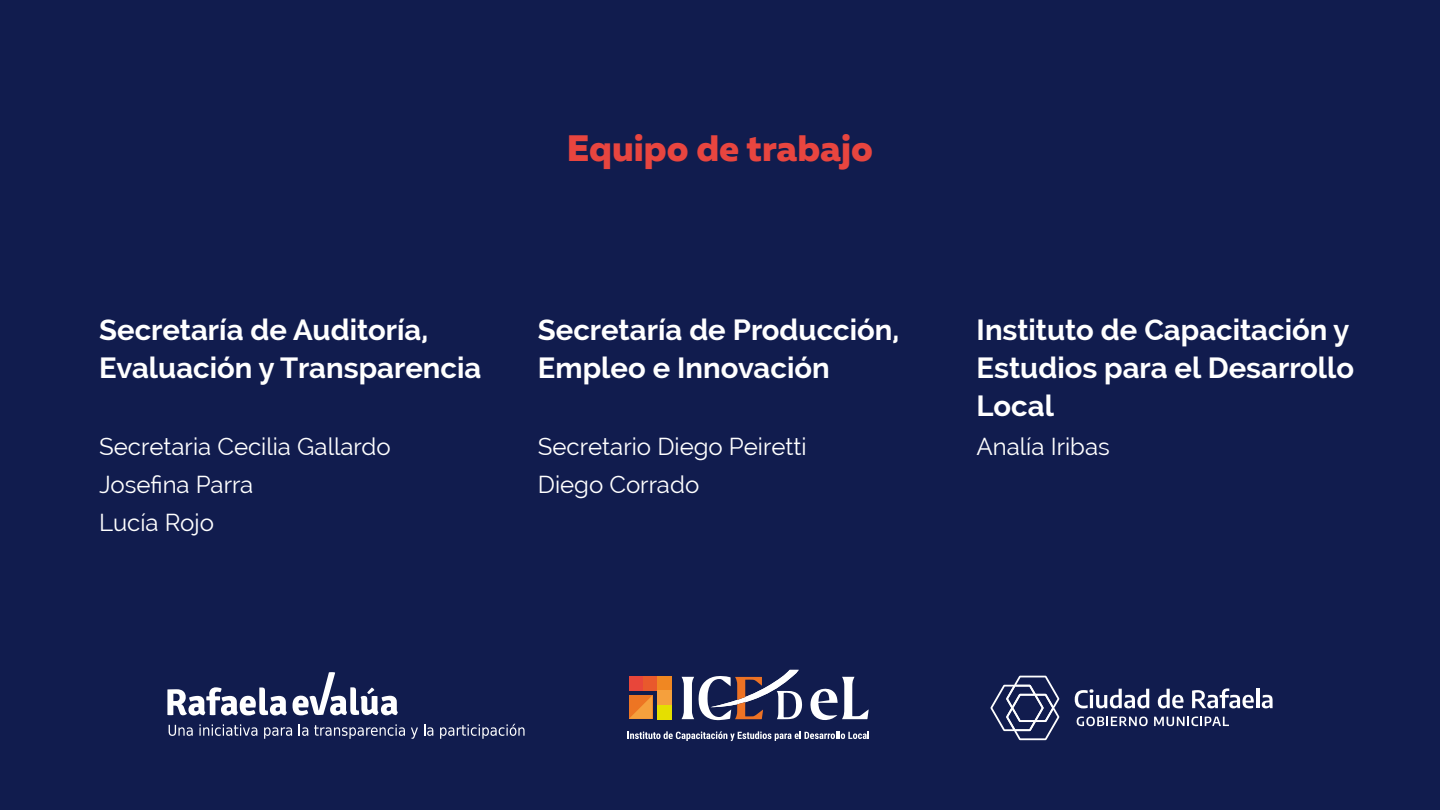
<style>
.page{position:relative;width:1440px;height:810px;background:#111c4e}
.page>*{position:absolute;margin:0;border:0;box-sizing:border-box;transform-origin:0 0}
.t1{font:800 36.75px "Muller";color:#e8453f}
.t2{font:700 29.25px/38.2px "Raleway";color:#fff}
.t3{font:24px/38.2px "Raleway";color:#fff}
</style>
<div class="page">
<svg style="left:167px;top:687px;width:120px;height:29px"></svg>
<svg style="left:293px;top:672px;width:105px;height:43px"></svg>
<svg style="left:169px;top:725px;width:24px;height:11px"></svg>
<svg style="left:199px;top:724px;width:58px;height:12px"></svg>
<svg style="left:264px;top:727px;width:28px;height:12px"></svg>
<svg style="left:299px;top:724px;width:9px;height:12px"></svg>
<svg style="left:314px;top:724px;width:91px;height:15px"></svg>
<svg style="left:411px;top:728px;width:7px;height:11px"></svg>
<svg style="left:424px;top:724px;width:9px;height:12px"></svg>
<svg style="left:440px;top:724px;width:85px;height:15px"></svg>
<svg style="left:628px;top:731px;width:241px;height:10px"></svg>
<div style="left:629px;top:676px;width:14px;height:15px;background:#e8463a"></div>
<div style="left:643px;top:676px;width:14px;height:15px;background:#e9592c"></div>
<div style="left:657px;top:676px;width:15px;height:15px;background:#f08722"></div>
<div style="left:657px;top:691px;width:15px;height:14px;background:#f5a03d"></div>
<div style="left:657px;top:705px;width:15px;height:14px;background:#e5df00"></div>
<svg style="left:629px;top:695px;width:23px;height:24px"></svg>
<svg style="left:810px;top:677px;width:59px;height:43px"></svg>
<svg style="left:682px;top:670px;width:120px;height:50px"></svg>
<svg style="left:990px;top:676px;width:69px;height:64px"></svg>
<svg style="left:1075px;top:689px;width:74px;height:19px"></svg>
<svg style="left:1158px;top:689px;width:26px;height:19px"></svg>
<svg style="left:1192px;top:688px;width:62px;height:20px"></svg>
<hr style="left:1256px;top:689px;width:3px;height:19px;background:#fff">
<svg style="left:1262px;top:695px;width:11px;height:13px"></svg>
<svg style="left:1077px;top:717px;width:71px;height:9px"></svg>
<svg style="left:1154px;top:717px;width:75px;height:9px"></svg>
<p class="t1" style="left:567px;top:125px;width:308px">Equipo de trabajo</p>
<p class="t2" style="left:99px;top:310px;width:384px">Secretaría de Auditoría,<br>Evaluación y Transparencia</p>
<p class="t3" style="left:99px;top:427px;width:293px">Secretaria Cecilia Gallardo<br>Josefina Parra<br>Lucía Rojo</p>
<p class="t2" style="left:538px;top:310px;width:363px">Secretaría de Producción,<br>Empleo e Innovación</p>
<p class="t3" style="left:538px;top:427px;width:270px">Secretario Diego Peiretti<br>Diego Corrado</p>
<p class="t2" style="left:977px;top:310px;width:379px">Instituto de Capacitación y<br>Estudios para el Desarrollo<br>Local</p>
<p class="t3" style="left:977px;top:427px;width:135px">Analía Iribas</p>
</div>
